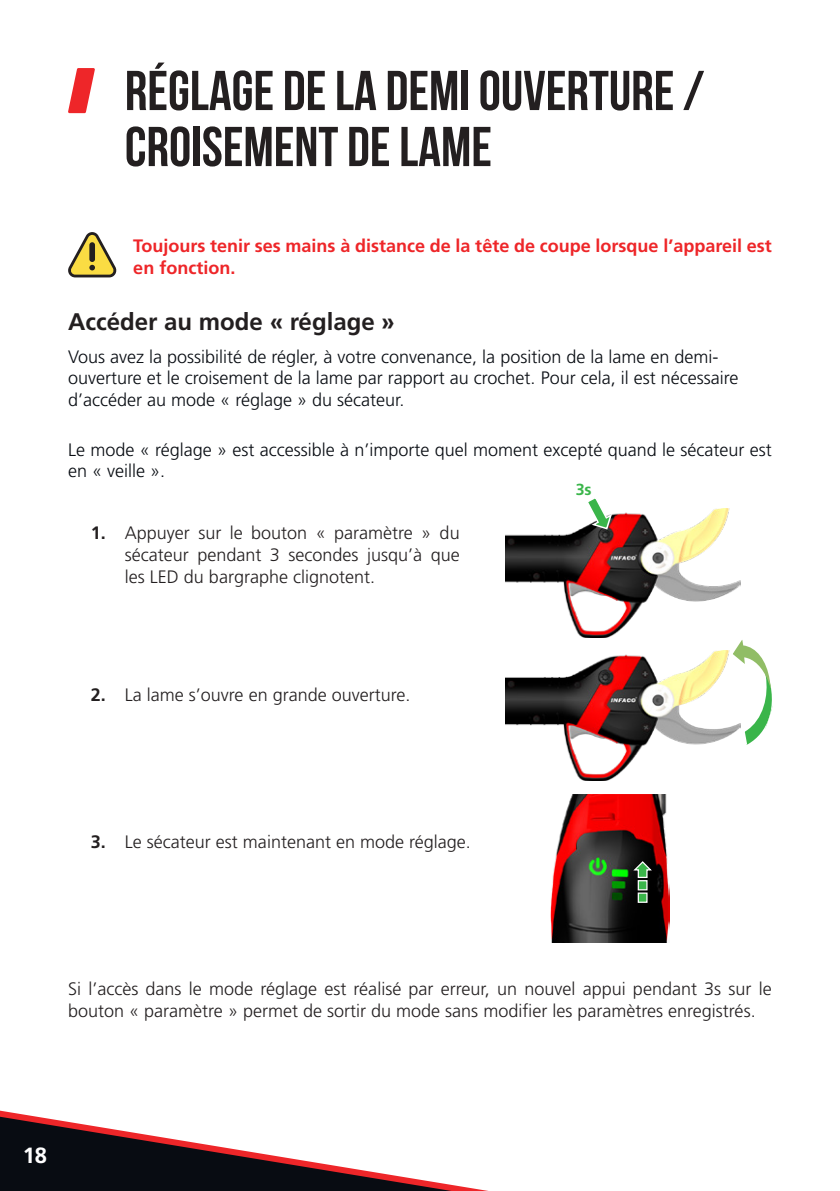
<style>
.page{position:relative;width:840px;height:1191px;background:#fff}
.page>*{position:absolute;margin:0;border:0;box-sizing:border-box;transform-origin:0 0}
.Titre_pages_sommaire{font:700 56px/56px "Bebas Neue";color:#231f20}
.sous_titres{font:700 24px "Frutiger Pro";color:#231f20}
.t1{font:700 22px "Frutiger Pro";color:#fff}
.puces{font:300 18px/22px "Frutiger Pro";color:#231f20;text-align:justify}
.t2{font:300 18px/21.6px "Frutiger Pro";color:#080c12}
.t3{font:700 18px/21.6px "Frutiger Pro";color:#ee2629}
.t4{font:700 16px "Frutiger Pro";color:#3ab54a}
.s1{font-weight:700}
</style>
<div class="page">
<svg style="left:0;top:1110px;width:488px;height:81px"></svg>
<svg style="left:68px;top:232px;width:49px;height:45px"></svg>
<div style="left:89px;top:242px;width:6px;height:20px;background:#231f20;border-radius:3px"></div>
<img style="left:505px;top:650px;width:227px;height:130px">
<svg style="left:732px;top:640px;width:41px;height:105px"></svg>
<img style="left:550px;top:794px;width:118px;height:148px">
<svg style="left:631px;top:860px;width:22px;height:43px"></svg>
<img style="left:505px;top:508px;width:234px;height:130px">
<svg style="left:585px;top:498px;width:28px;height:32px"></svg>
<svg style="left:68px;top:68px;width:27px;height:45px"></svg>
<p class="Titre_pages_sommaire" style="left:125px;top:62px;width:580px">RÉGLAGE DE LA DEMI OUVERTURE /<br>CROISEMENT DE LAME</p>
<p class="t3" style="left:133px;top:235px;width:639px">Toujours tenir ses mains à distance de la tête de coupe lorsque l’appareil est en fonction.</p>
<p class="sous_titres" style="left:68px;top:307px;width:328px">Accéder au mode « réglage »</p>
<p class="t2" style="left:68px;top:345px;width:671px">Vous avez la possibilité de régler, à votre convenance, la position de la lame en demi&shy;ouverture et le croisement de la lame par rapport au crochet. Pour cela, il est nécessaire d’accéder au mode « réglage » du sécateur.</p>
<p class="t2" style="left:68px;top:439px;width:705px">Le mode « réglage » est accessible à n’importe quel moment excepté quand le sécateur est en « veille ».</p>
<p class="puces" style="left:125px;top:522px;width:336px;text-indent:-34px"><span class="s1">1.</span> Appuyer sur le bouton « paramètre » du sécateur pendant 3 secondes jusqu’à que les LED du bargraphe clignotent.</p>
<p class="puces" style="left:91px;top:684px;width:321px"><span class="s1">2.</span> La lame s’ouvre en grande ouverture.</p>
<p class="puces" style="left:91px;top:831px;width:381px"><span class="s1">3.</span> Le sécateur est maintenant en mode réglage.</p>
<p class="t4" style="left:575px;top:480px;width:17px">3s</p>
<p class="puces" style="left:68px;top:977px;width:704px">Si l’accès dans le mode réglage est réalisé par erreur, un nouvel appui pendant 3s sur le bouton « paramètre » permet de sortir du mode sans modifier les paramètres enregistrés.</p>
<p class="t1" style="left:23px;top:1142px;width:26px">18</p>
</div>
